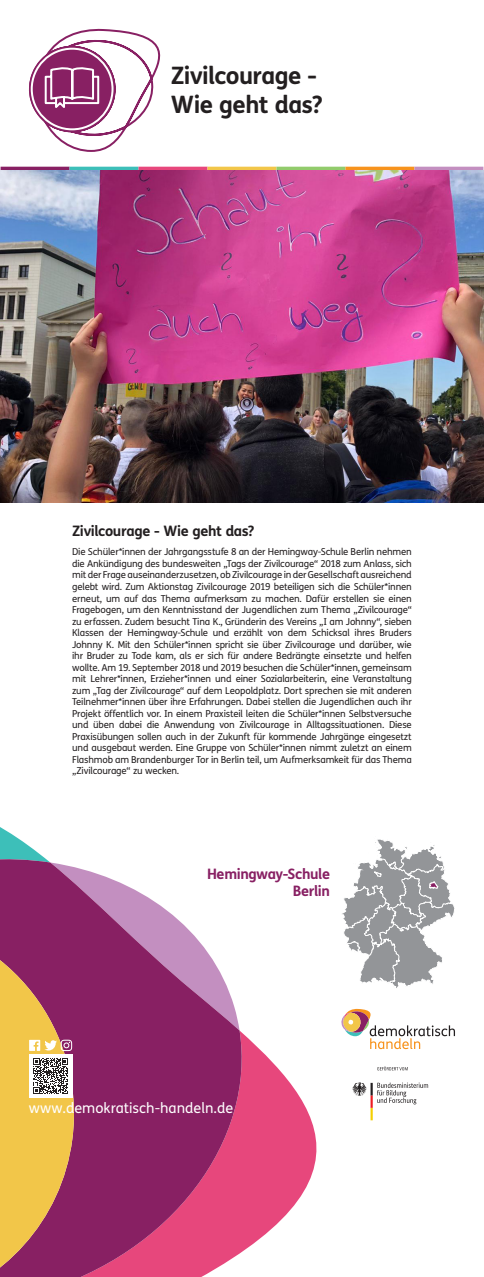
<style>
.page{position:relative;width:484px;height:1277px;background:#fff}
.page>*{position:absolute;margin:0;border:0;box-sizing:border-box;transform-origin:0 0}
.t1{font:700 24px "FS Me";letter-spacing:-.025em;color:#231f20}
.t2{font:14.4px "FS Me";color:#fff}
.t3{font:700 14.4px "FS Me";letter-spacing:-.025em;color:#231f20}
.t4{font:700 14.4px "FS Me";letter-spacing:-.025em;color:#882063}
.t5{font:9.6px/11.5px "FS Me";letter-spacing:-.02em;color:#231f20;text-align:justify}
</style>
<div class="page">
<svg style="left:256px;top:1046px;width:126px;height:196px"></svg>
<svg style="left:0;top:827px;width:42px;height:29px"></svg>
<svg style="left:0;top:856px;width:256px;height:421px;fill:#882063"></svg>
<svg style="left:0;top:914px;width:86px;height:363px;background:#ba6f57"></svg>
<svg style="left:25px;top:28px;width:143px;height:139px"></svg>
<svg style="left:29px;top:46px;width:86px;height:86px;background:#953974"></svg>
<div style="left:31px;top:48px;width:82px;height:82px;border:2px solid #fff;border-radius:50%"></div>
<svg style="left:44px;top:66px;width:56px;height:46px"></svg>
<svg style="left:1px;top:167px;width:68px;height:4px"></svg>
<svg style="left:69px;top:167px;width:69px;height:4px"></svg>
<svg style="left:138px;top:167px;width:69px;height:4px"></svg>
<svg style="left:207px;top:167px;width:69px;height:4px"></svg>
<svg style="left:276px;top:167px;width:69px;height:4px"></svg>
<svg style="left:345px;top:167px;width:69px;height:4px"></svg>
<svg style="left:414px;top:167px;width:68px;height:4px"></svg>
<div style="left:341px;top:1060px;width:113px;height:65px;background:#fff"></div>
<svg style="left:352px;top:1082px;width:75px;height:38px"></svg>
<svg style="left:377px;top:1066px;width:30px;height:4px"></svg>
<svg style="left:340px;top:839px;width:114px;height:210px"></svg>
<div style="left:29px;top:1054px;width:43px;height:43px;background:#fff"></div>
<svg style="left:33px;top:1058px;width:35px;height:35px"></svg>
<svg style="left:29px;top:1039px;width:43px;height:12px"></svg>
<img style="left:0;top:171px;width:483px;height:331px">
<p class="t1" style="left:171px;top:57px;width:147px">Zivilcourage -</p>
<p class="t1" style="left:171px;top:86px;width:153px">Wie geht das?</p>
<p class="t3" style="left:72px;top:520px;width:183px">Zivilcourage - Wie geht das?</p>
<p class="t5" style="left:72px;top:546px;width:341px">Die Schüler*innen der Jahrgangsstufe 8 an der Hemingway-Schule Berlin nehmen die Ankündigung des bundesweiten „Tags der Zivilcourage“ 2018 zum Anlass, sich mit der Frage auseinanderzusetzen, ob Zivilcourage in der Gesellschaft ausreichend gelebt wird. Zum Aktionstag Zivilcourage 2019 beteiligen sich die Schüler*innen erneut, um auf das Thema aufmerksam zu machen. Dafür erstellen sie einen Fragebogen, um den Kenntnisstand der Jugendlichen zum Thema „Zivilcourage“ zu erfassen. Zudem besucht Tina K., Gründerin des Vereins „I am Johnny“, sieben Klassen der Hemingway-Schule und erzählt von dem Schicksal ihres Bruders Johnny K. Mit den Schüler*innen spricht sie über Zivilcourage und darüber, wie ihr Bruder zu Tode kam, als er sich für andere Bedrängte einsetzte und helfen wollte. Am 19. September 2018 und 2019 besuchen die Schüler*innen, gemeinsam mit Lehrer*innen, Erzieher*innen und einer Sozialarbeiterin, eine Veranstaltung zum „Tag der Zivilcourage“ auf dem Leopoldplatz. Dort sprechen sie mit anderen Teilnehmer*innen über ihre Erfahrungen. Dabei stellen die Jugendlichen auch ihr Projekt öffentlich vor. In einem Praxisteil leiten die Schüler*innen Selbstversuche und üben dabei die Anwendung von Zivilcourage in Alltagssituationen. Diese Praxisübungen sollen auch in der Zukunft für kommende Jahrgänge eingesetzt und ausgebaut werden. Eine Gruppe von Schüler*innen nimmt zuletzt an einem Flashmob am Brandenburger Tor in Berlin teil, um Aufmerksamkeit für das Thema „Zivilcourage“ zu wecken.</p>
<p class="t4" style="left:207px;top:863px;width:124px">Hemingway-Schule</p>
<p class="t4" style="left:292px;top:880px;width:39px">Berlin</p>
<p class="t2" style="left:29px;top:1098px;width:205px">www.demokratisch-handeln.de</p>
</div>
